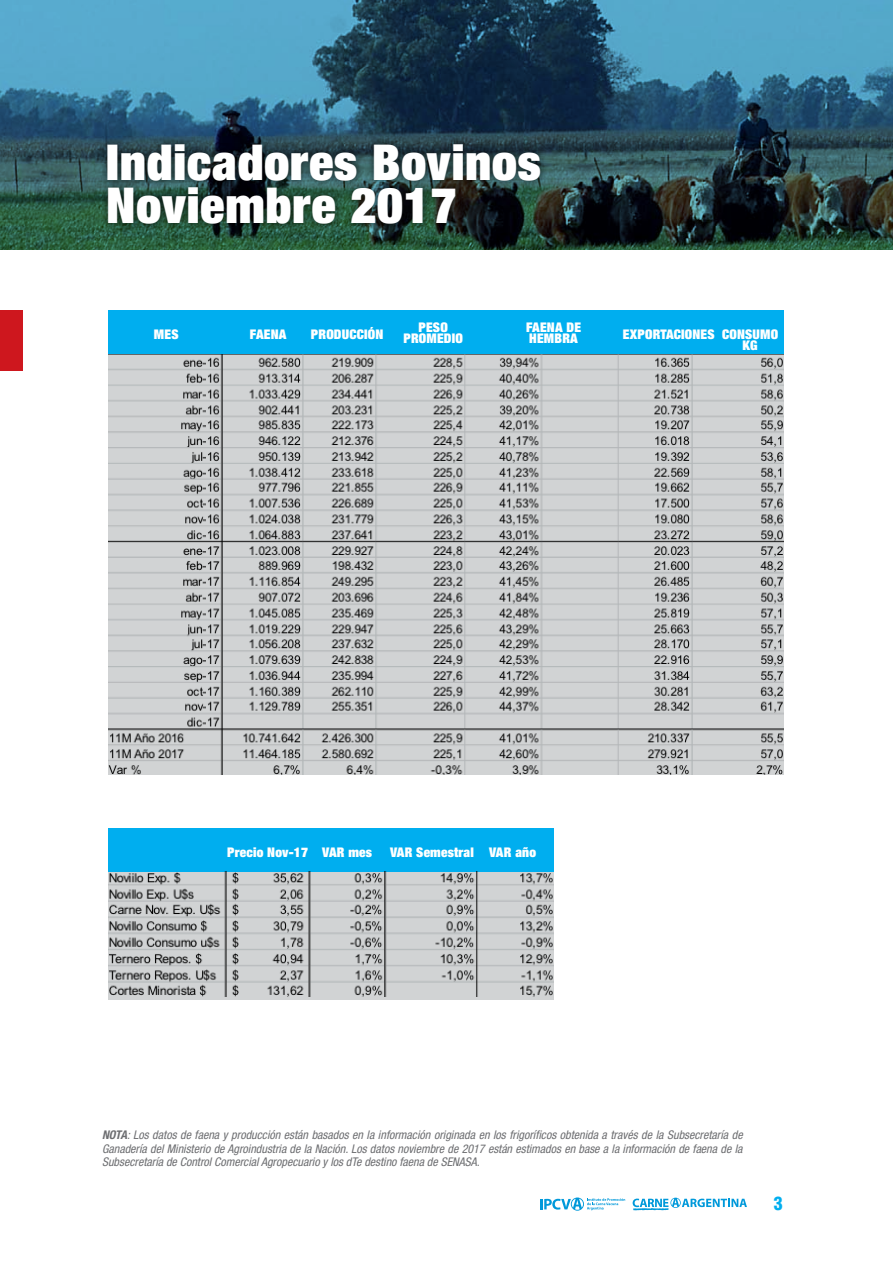
<style>
.page{position:relative;width:893px;height:1263px;background:#fff}
.page>*{position:absolute;margin:0;border:0;box-sizing:border-box;transform-origin:0 0}
.t1{font:900 expanded 49.5px/43.2px "Helvetica Neue";letter-spacing:.02em;color:#fff}
.t2{font:900 condensed 18px "Helvetica";color:#00aeef}
.t3{font:900 expanded 13.35px/11.1px "Helvetica Neue";letter-spacing:.015em;color:#fff}
.t4{font:italic condensed 12px/13.5px "Helvetica Neue";color:#6d6e71;text-align:justify}
.s1{font-weight:700}
</style>
<div class="page">
<svg style="left:633px;top:1198px;width:114px;height:12px"></svg>
<svg style="left:540px;top:1197px;width:85px;height:14px"></svg>
<svg style="left:0;top:0;width:893px;height:250px;background:#316174"></svg>
<div style="left:0;top:310px;width:23px;height:60px;background:#ce171e"></div>
<div style="left:100px;top:136px;width:448px;height:96px;background:#000;opacity:.75"></div>
<div style="left:108px;top:828px;width:446px;height:43px;background:#00aeef"></div>
<img style="left:108px;top:354px;width:675px;height:420px">
<div style="left:108px;top:310px;width:675px;height:44px;background:#00aeef"></div>
<img style="left:108px;top:871px;width:445px;height:126px">
<h1 class="t1" style="left:106px;top:139px;width:436px">Indicadores Bovinos<br>Noviembre 2017</h1>
<p class="t3" style="left:418px;top:321px;width:31px">PESO</p>
<p class="t3" style="left:526px;top:321px;width:57px">FAENA DE<br>HEMBRA</p>
<p class="t3" style="left:154px;top:329px;width:26px">MES</p>
<p class="t3" style="left:311px;top:329px;width:74px">PRODUCCIÓN</p>
<p class="t3" style="left:742px;top:329px;width:37px;text-indent:-119px">EXPORTACIONES CONSUMO<br>KG</p>
<p class="t3" style="left:250px;top:329px;width:38px">FAENA</p>
<p class="t3" style="left:403px;top:332px;width:61px">PROMEDIO</p>
<p class="t3" style="left:227px;top:846px;width:146px">Precio Nov-17 VAR mes</p>
<p class="t3" style="left:390px;top:846px;width:147px">VAR Semestral VAR año</p>
<p class="t4" style="left:102px;top:1128px;width:642px"><span class="s1">NOTA</span>: Los datos de faena y producción están basados en la información originada en los frigoríficos obtenida a través de la Subsecretaría de Ganadería del Ministerio de Agroindustria de la Nación. Los datos noviembre de 2017 están estimados en base a la información de faena de la Subsecretaría de Control Comercial Agropecuario y los dTe destino faena de SENASA.</p>
<h2 class="t2" style="left:774px;top:1192px;width:10px">3</h2>
</div>
